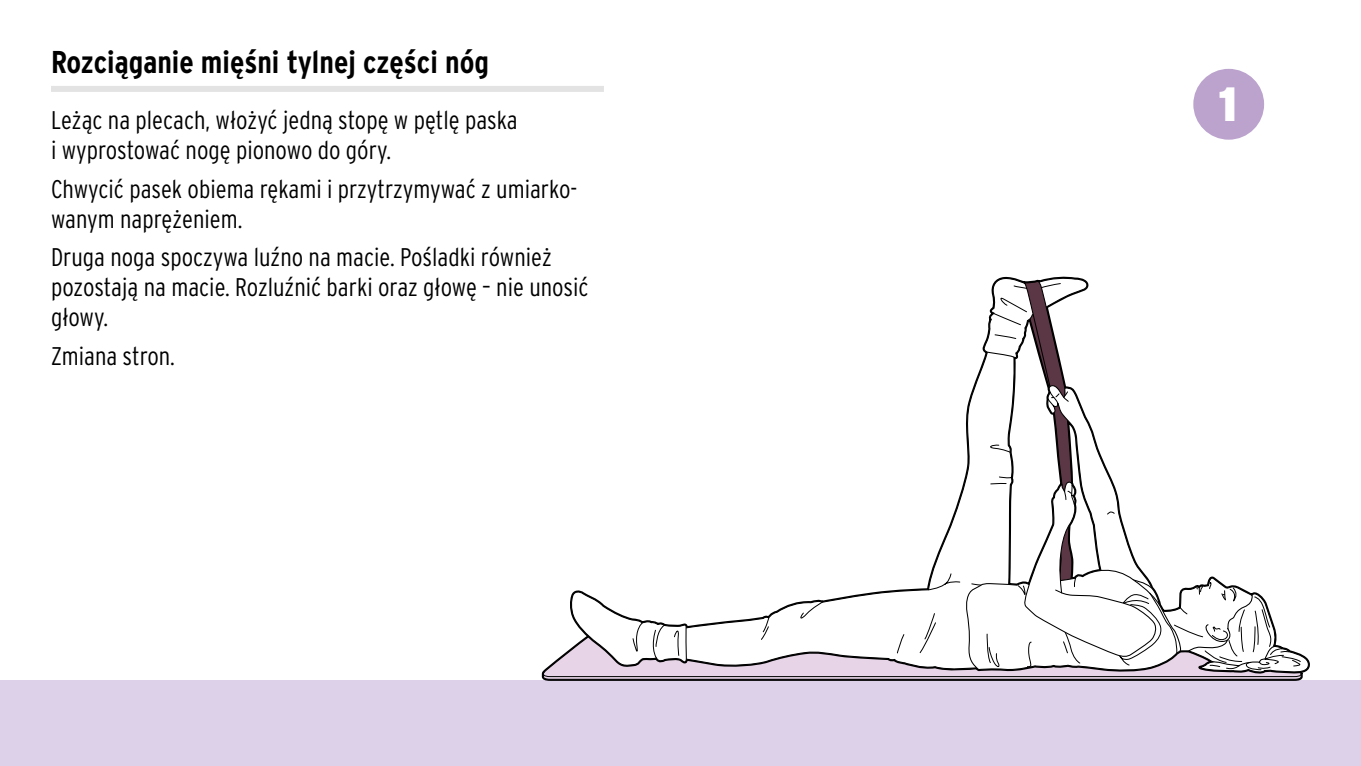
<style>
.page{position:relative;width:1361px;height:766px;background:#fff}
.page>*{position:absolute;margin:0;border:0;box-sizing:border-box;transform-origin:0 0}
.ID_M01_KREIS_SCHWARZ{font:900 48px "Interstate OT";color:#fff}
.id_headline_Übung_li{font:700 condensed 31.5px "Interstate OT";color:#000}
.ID_FLIESSTEXT{font:300 condensed 25.5px/30px "Interstate OT";color:#000}
</style>
<div class="page">
<div style="left:0;top:680px;width:1361px;height:85px;background:#ddd1e9"></div>
<svg style="left:542px;top:277px;width:767px;height:403px"></svg>
<div style="left:51px;top:86px;width:553px;height:6px;background:#e3e3e3"></div>
<div style="left:1193px;top:69px;width:71px;height:71px;background:#bca3ce;border-radius:50%"></div>
<p class="id_headline_Übung_li" style="left:51px;top:43px;width:439px">Rozciąganie mięśni tylnej części nóg</p>
<p class="ID_FLIESSTEXT" style="left:51px;top:105px;width:468px">Leżąc na plecach, włożyć jedną stopę w pętlę paska i wyprostować nogę pionowo do góry.</p>
<p class="ID_FLIESSTEXT" style="left:51px;top:173px;width:526px">Chwycić pasek obiema rękami i przytrzymywać z umiarko&shy;wanym naprężeniem.</p>
<p class="ID_FLIESSTEXT" style="left:51px;top:242px;width:539px">Druga noga spoczywa luźno na macie. Pośladki również pozostają na macie. Rozluźnić barki oraz głowę – nie unosić głowy.</p>
<p class="ID_FLIESSTEXT" style="left:51px;top:341px;width:125px">Zmiana stron.</p>
<p class="ID_M01_KREIS_SCHWARZ" style="left:1217px;top:73px;width:22px">1</p>
</div>
